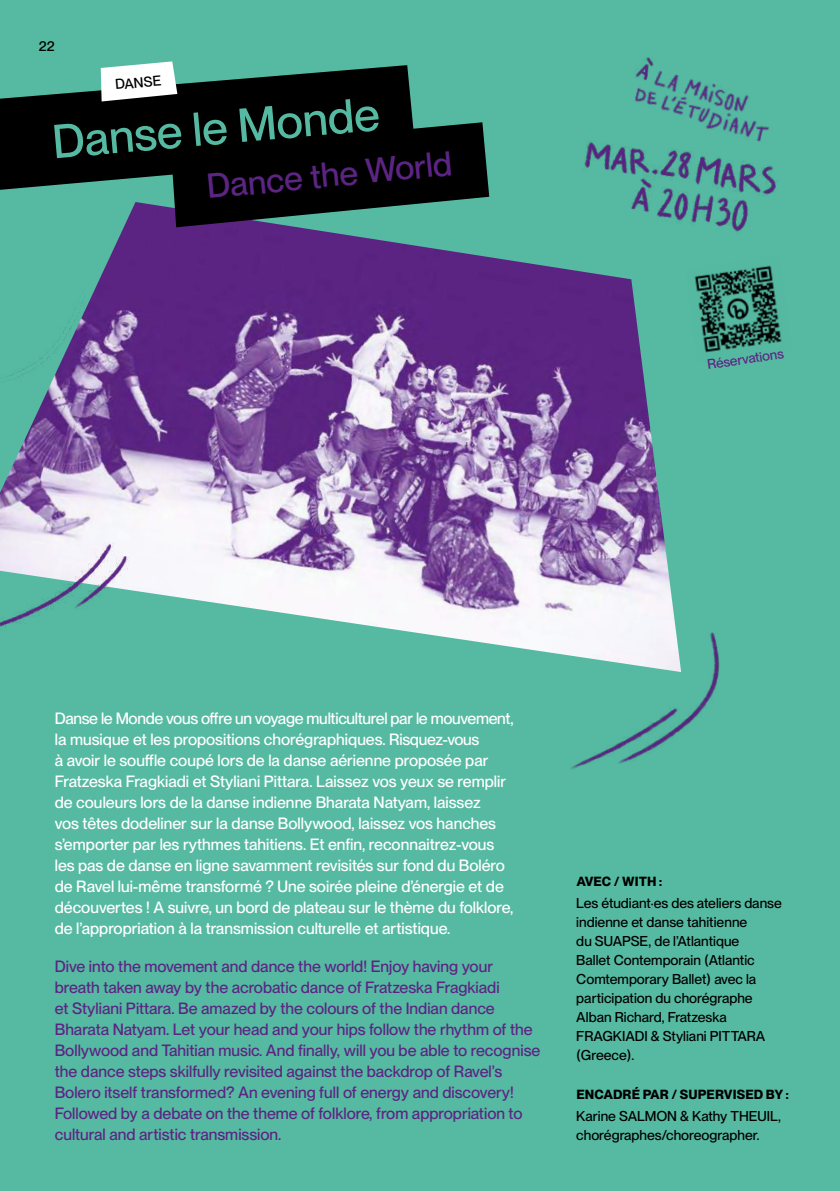
<style>
.page{position:relative;width:840px;height:1191px;background:#fff}
.page>*{position:absolute;margin:0;border:0;box-sizing:border-box;transform-origin:0 0}
.t1{font:500 46.6px "PP Neue Montreal";color:#56baa2}
.t2{font:500 33.8px "PP Neue Montreal";color:#5c2483}
.t3{font:500 16px/21px "PP Neue Montreal";color:#fff}
.t4{font:500 16px/21px "PP Neue Montreal";color:#5c2483}
.t5{font:500 14px/19px "PP Neue Montreal";color:#000}
.t6{font:500 13.6px "PP Neue Montreal";color:#5c2483}
.t7{font:700 13px "PP Neue Montreal";letter-spacing:.01em;color:#000}
</style>
<div class="page">
<div style="left:0;top:0;width:839px;height:1191px;background:#56baa2"></div>
<img style="left:4px;top:202px;width:648px;height:433px">
<svg style="left:171px;top:122px;width:318px;height:105px"></svg>
<svg style="left:0;top:65px;width:415px;height:125px;background:#0c1916"></svg>
<svg style="left:101px;top:61px;width:76px;height:40px;background:#d6e1df"></svg>
<img style="left:635px;top:70px;width:114px;height:31px">
<img style="left:635px;top:57px;width:25px;height:27px">
<img style="left:541px;top:101px;width:235px;height:151px">
<img style="left:0;top:437px;width:351px;height:198px">
<img style="left:694px;top:265px;width:88px;height:88px">
<img style="left:427px;top:439px;width:293px;height:330px">
<p class="t5" style="left:39px;top:37px;width:18px">22</p>
<p class="t5" style="left:114px;top:75px;width:48px;rotate:-5deg">DANSE</p>
<h1 class="t1" style="left:50px;top:115px;width:329px;rotate:-5deg">Danse le Monde</h1>
<h2 class="t2" style="left:205px;top:166px;width:247px;rotate:-5deg">Dance the World</h2>
<p class="t6" style="left:705px;top:356px;width:79px;rotate:-8deg">Réservations</p>
<p class="t3" style="left:55px;top:708px;width:460px">Danse le Monde vous offre un voyage multiculturel par le mouvement, la musique et les propositions chorégraphiques. Risquez-vous<br>à avoir le souffle coupé lors de la danse aérienne proposée par Fratzeska Fragkiadi et Styliani Pittara. Laissez vos yeux se remplir de couleurs lors de la danse indienne Bharata Natyam, laissez<br>vos têtes dodeliner sur la danse Bollywood, laissez vos hanches s’emporter par les rythmes tahitiens. Et enfin, reconnaitrez-vous les pas de danse en ligne savamment revisités sur fond du Boléro de Ravel lui-même transformé ? Une soirée pleine d’énergie et de découvertes ! A suivre, un bord de plateau sur le thème du folklore, de l’appropriation à la transmission culturelle et artistique.</p>
<p class="t4" style="left:55px;top:956px;width:487px">Dive into the movement and dance the world! Enjoy having your breath taken away by the acrobatic dance of Fratzeska Fragkiadi<br>et Styliani Pittara. Be amazed by the colours of the Indian dance Bharata Natyam. Let your head and your hips follow the rhythm of the Bollywood and Tahitian music. And finally, will you be able to recognise the dance steps skilfully revisited against the backdrop of Ravel’s Bolero itself transformed? An evening full of energy and discovery!<br>Followed by a debate on the theme of folklore, from appropriation to cultural and artistic transmission.</p>
<p class="t7" style="left:576px;top:874px;width:87px">AVEC / WITH :</p>
<p class="t5" style="left:576px;top:894px;width:207px">Les étudiant·es des ateliers danse indienne et danse tahitienne<br>du SUAPSE, de l’Atlantique<br>Ballet Contemporain (Atlantic<br>Comtemporary Ballet) avec la participation du chorégraphe<br>Alban Richard, Fratzeska<br>FRAGKIADI &amp; Styliani PITTARA (Greece).</p>
<p class="t7" style="left:576px;top:1087px;width:214px">ENCADRÉ PAR / SUPERVISED BY :</p>
<p class="t5" style="left:576px;top:1106px;width:206px">Karine SALMON &amp; Kathy THEUIL, chorégraphes/choreographer.</p>
</div>
